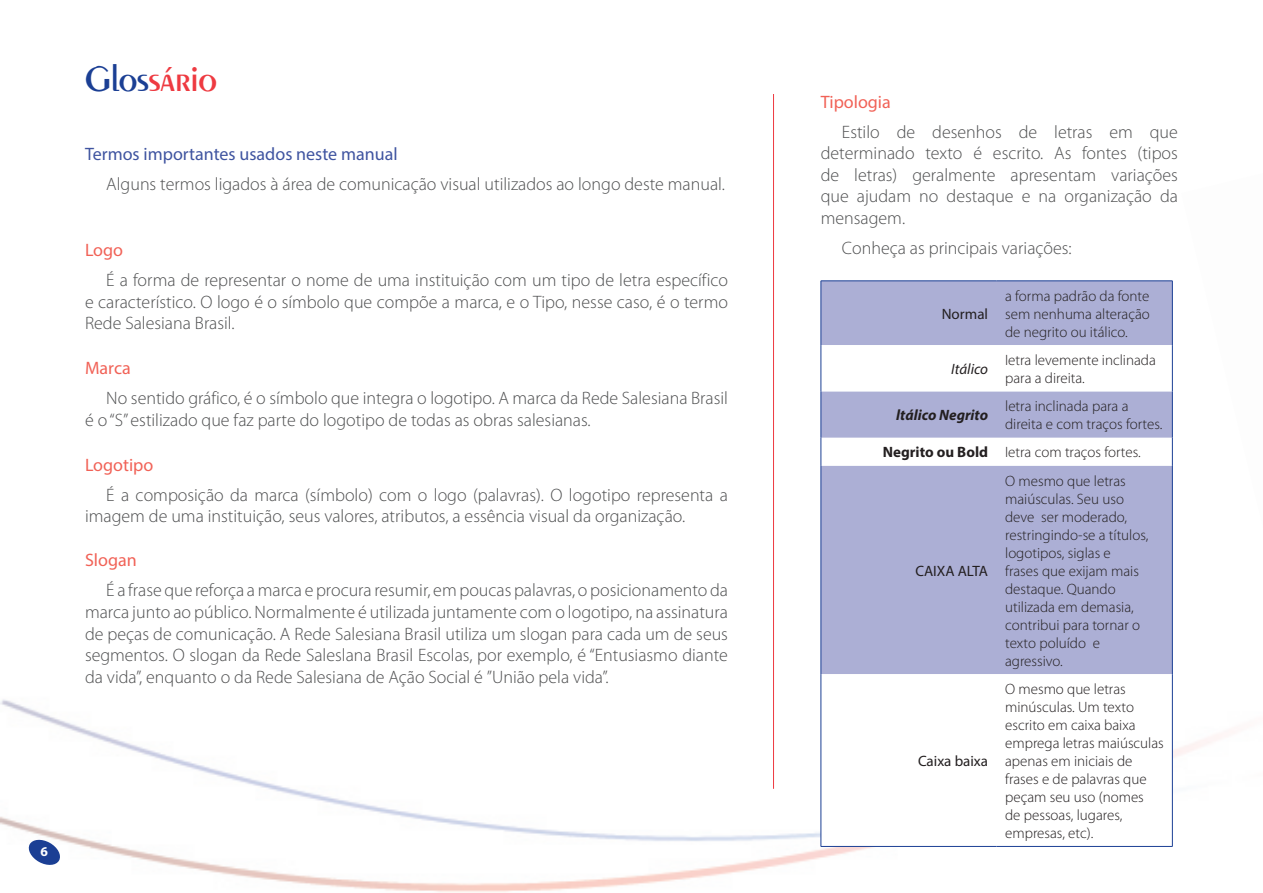
<style>
.page{position:relative;width:1263px;height:893px;background:#fff}
.page>*{position:absolute;margin:0;border:0;box-sizing:border-box;transform-origin:0 0}
.t1{font:37.5px "Penguin Plain";color:#ee3a41}
.texto_corrido{font:300 18px/21.6px "Myriad Pro";color:#4e4f50;text-align:justify}
.texto_corrido-2{font:18px "Myriad Pro";color:#3f54a0}
.texto_corrido-3{font:18px "Myriad Pro";color:#f16257}
.t2{font:300 15px/18px "Myriad Pro";color:#231f20}
.t3{font:15px "Myriad Pro";color:#231f20}
.t4{font:italic 700 15px "Myriad Pro";color:#231f20}
.t5{font:700 15px "Myriad Pro";color:#231f20}
.t6{font:italic 15px "Myriad Pro";color:#231f20}
.t7{font:700 13.5px "Myriad Pro";color:#fff}
.s1{color:#1b3f94}
</style>
<div class="page">
<img style="left:0;top:553px;width:1181px;height:340px">
<hr style="left:773px;top:94px;width:1px;height:695px;background:#ee3a41">
<div style="left:822px;top:282px;width:350px;height:63px;background:#acafd5"></div>
<svg style="left:822px;top:345px;width:350px;height:501px;fill:#acafd5"></svg>
<hr style="left:821px;top:281px;width:176px;height:1px;background:#1b3f94">
<hr style="left:821px;top:281px;width:1px;height:64px;background:#1b3f94">
<hr style="left:997px;top:281px;width:175px;height:1px;background:#1b3f94">
<hr style="left:1172px;top:281px;width:1px;height:64px;background:#1b3f94">
<hr style="left:821px;top:345px;width:1px;height:46px;background:#1b3f94">
<hr style="left:1172px;top:345px;width:1px;height:46px;background:#1b3f94">
<hr style="left:821px;top:391px;width:1px;height:47px;background:#1b3f94">
<hr style="left:1172px;top:391px;width:1px;height:47px;background:#1b3f94">
<svg style="left:821px;top:438px;width:1px;height:28px"></svg>
<svg style="left:1172px;top:438px;width:1px;height:28px"></svg>
<hr style="left:821px;top:466px;width:1px;height:208px;background:#1b3f94">
<hr style="left:1172px;top:466px;width:1px;height:208px;background:#1b3f94">
<hr style="left:821px;top:674px;width:1px;height:172px;background:#1b3f94">
<hr style="left:1172px;top:674px;width:1px;height:172px;background:#1b3f94">
<hr style="left:821px;top:846px;width:176px;height:1px;background:#1b3f94">
<hr style="left:997px;top:846px;width:175px;height:1px;background:#1b3f94">
<svg style="left:27px;top:838px;width:35px;height:28px"></svg>
<p class="t1" style="left:85px;top:56px;width:133px"><span class="s1">Glos</span>sário</p>
<p class="texto_corrido-2" style="left:85px;top:143px;width:314px">Termos importantes usados neste manual</p>
<p class="texto_corrido" style="left:106px;top:174px;width:620px">Alguns termos ligados à área de comunicação visual utilizados ao longo deste manual.</p>
<p class="texto_corrido-3" style="left:85px;top:239px;width:40px">Logo</p>
<p class="texto_corrido" style="left:85px;top:269px;width:644px;text-indent:21px">É a forma de representar o nome de uma instituição com um tipo de letra específico e característico. O logo é o símbolo que compõe a marca, e o Tipo, nesse caso, é o termo Rede Salesiana Brasil.</p>
<p class="texto_corrido-3" style="left:85px;top:357px;width:47px">Marca</p>
<p class="texto_corrido" style="left:85px;top:387px;width:644px;text-indent:21px">No sentido gráfico, é o símbolo que integra o logotipo. A marca da Rede Salesiana Brasil é o “S” estilizado que faz parte do logotipo de todas as obras salesianas.</p>
<p class="texto_corrido-3" style="left:85px;top:453px;width:70px">Logotipo</p>
<p class="texto_corrido" style="left:85px;top:484px;width:644px;text-indent:21px">É a composição da marca (símbolo) com o logo (palavras). O logotipo representa a imagem de uma instituição, seus valores, atributos, a essência visual da organização.</p>
<p class="texto_corrido-3" style="left:85px;top:549px;width:53px">Slogan</p>
<p class="texto_corrido" style="left:85px;top:580px;width:644px;text-indent:21px">É a frase que reforça a marca e procura resumir, em poucas palavras, o posicionamento da marca junto ao público. Normalmente é utilizada juntamente com o logotipo, na assinatura de peças de comunicação. A Rede Salesiana Brasil utiliza um slogan para cada um de seus segmentos. O slogan da Rede Saleslana Brasil Escolas, por exemplo, é “Entusiasmo diante da vida”, enquanto o da Rede Salesiana de Ação Social é ”União pela vida”.</p>
<p class="t7" style="left:41px;top:842px;width:9px">6</p>
<p class="texto_corrido-3" style="left:821px;top:90px;width:72px">Tipologia</p>
<p class="texto_corrido" style="left:821px;top:121px;width:359px;text-indent:21px">Estilo de desenhos de letras em que determinado texto é escrito. As fontes (tipos de letras) geralmente apresentam variações que ajudam no destaque e na organização da mensagem.</p>
<p class="texto_corrido" style="left:842px;top:238px;width:231px">Conheça as principais variações:</p>
<p class="t3" style="left:942px;top:304px;width:48px">Normal</p>
<p class="t2" style="left:1005px;top:287px;width:146px;text-align:justify">a forma padrão da fonte sem nenhuma alteração de negrito ou itálico.</p>
<p class="t6" style="left:951px;top:360px;width:39px">Itálico</p>
<p class="t2" style="left:1005px;top:351px;width:152px">Ietra levemente inclinada para a direita.</p>
<p class="t4" style="left:896px;top:405px;width:93px">ltálico Negrito</p>
<p class="t2" style="left:1005px;top:397px;width:159px">letra inclinada para a direita e com traços fortes.</p>
<p class="t5" style="left:883px;top:443px;width:107px">Negrito ou Bold</p>
<p class="t2" style="left:1005px;top:444px;width:137px">Ietra com traços fortes.</p>
<p class="t3" style="left:915px;top:561px;width:74px">CAIXA ALTA</p>
<p class="t3" style="left:918px;top:752px;width:72px">Caixa baixa</p>
<p class="t2" style="left:1005px;top:472px;width:145px">O mesmo que letras maiúsculas. Seu uso deve ser moderado, restringindo-se a títulos, logotipos, siglas e</p>
<p class="t2" style="left:1005px;top:562px;width:136px">frases que exijam mais destaque. Quando utilizada em demasia, contribui para tornar o texto poluído e</p>
<p class="t2" style="left:1005px;top:652px;width:59px">agressivo.</p>
<p class="t2" style="left:1005px;top:680px;width:160px">O mesmo que letras minúsculas. Um texto escrito em caixa baixa emprega letras maiúsculas apenas em iniciais de frases e de palavras que peçam seu uso (nomes<br>de pessoas, lugares, empresas, etc).</p>
</div>
